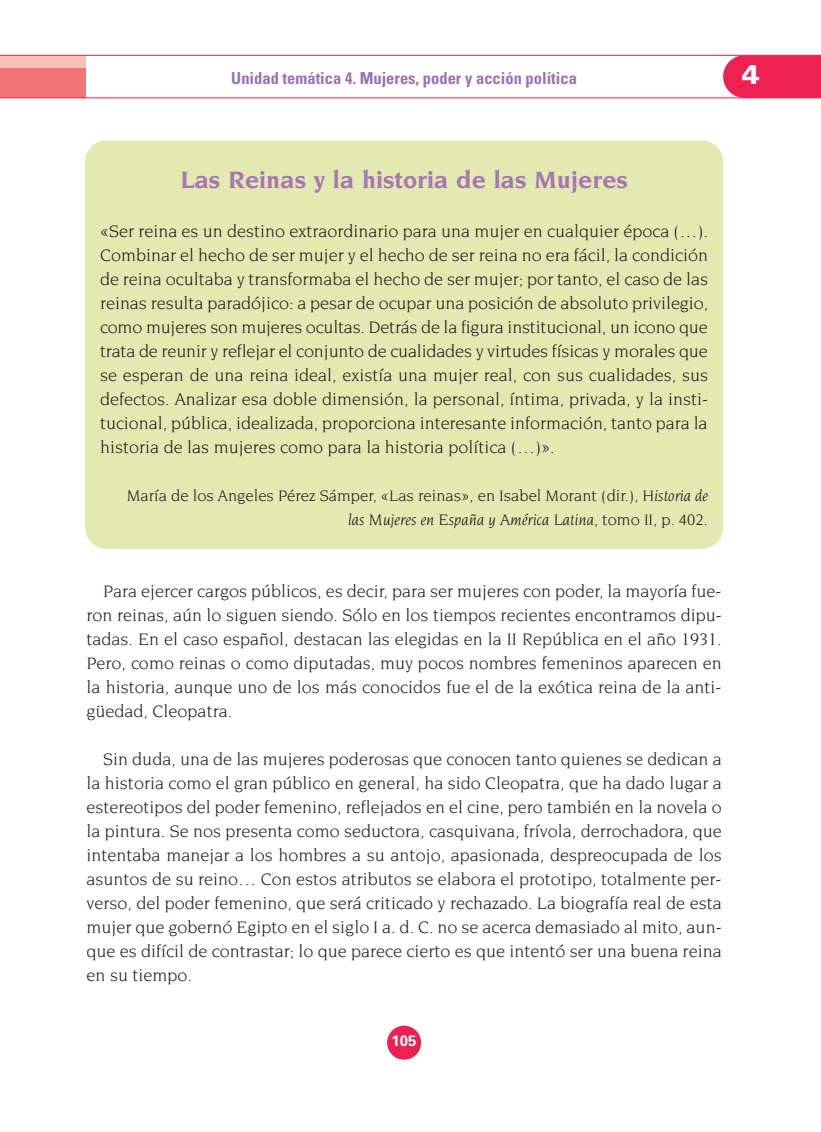
<style>
.page{position:relative;width:821px;height:1132px;background:#fff}
.page>*{position:absolute;margin:0;border:0;box-sizing:border-box;transform-origin:0 0}
.t1{font:900 27px "Univers";color:#fff}
.t2{font:700 25.5px "Novarese";color:#a677b3}
.t3{font:18px/24px "Novarese";color:#231f20;text-align:justify}
.t4{font:16.5px/24px "Novarese";color:#231f20;text-align:right}
.t5{font:700 condensed 16.5px "Univers";color:#9b71b1}
.t6{font:700 15px "Univers";color:#fff}
.s1{font-style:italic}
</style>
<div class="page">
<div style="left:0;top:55px;width:85px;height:13px;background:#fac1ba"></div>
<div style="left:0;top:68px;width:85px;height:30px;background:#f27476"></div>
<div style="left:387px;top:1025px;width:34px;height:34px;background:#ed2151;border-radius:17px"></div>
<div style="left:723px;top:56px;width:98px;height:41px;background:#ed2151"></div>
<hr style="left:0;top:55px;width:821px;height:1px;background:#ed2151">
<hr style="left:0;top:97px;width:821px;height:1px;background:#ed2151">
<div style="left:85px;top:140px;width:638px;height:408px;background:#e2eab1;border-radius:21px"></div>
<p class="t5" style="left:231px;top:72px;width:347px">Unidad temática 4. Mujeres, poder y acción política</p>
<p class="t1" style="left:741px;top:64px;width:20px">4</p>
<p class="t2" style="left:180px;top:170px;width:449px">Las Reinas y la historia de las Mujeres</p>
<p class="t3" style="left:100px;top:219px;width:610px">«Ser reina es un destino extraordinario para una mujer en cualquier época (…).<br>Combinar el hecho de ser mujer y el hecho de ser reina no era fácil, la condición de reina ocultaba y transformaba el hecho de ser mujer; por tanto, el caso de las reinas resulta paradójico: a pesar de ocupar una posición de absoluto privilegio, como mujeres son mujeres ocultas. Detrás de la figura institucional, un icono que trata de reunir y reflejar el conjunto de cualidades y virtudes físicas y morales que se esperan de una reina ideal, existía una mujer real, con sus cualidades, sus defectos. Analizar esa doble dimensión, la personal, íntima, privada, y la insti&shy;tucional, pública, idealizada, proporciona interesante información, tanto para la historia de las mujeres como para la historia política (…)».</p>
<p class="t4" style="left:127px;top:484px;width:583px">María de los Angeles Pérez Sámper, «Las reinas», en Isabel Morant (dir.), <span class="s1">Historia de las Mujeres en España y América Latina</span>, tomo II, p. 402.</p>
<p class="t3" style="left:87px;top:579px;width:636px;text-indent:17px">Para ejercer cargos públicos, es decir, para ser mujeres con poder, la mayoría fue&shy;ron reinas, aún lo siguen siendo. Sólo en los tiempos recientes encontramos dipu&shy;tadas. En el caso español, destacan las elegidas en la II República en el año 1931.<br>Pero, como reinas o como diputadas, muy pocos nombres femeninos aparecen en la historia, aunque uno de los más conocidos fue el de la exótica reina de la anti&shy;güedad, Cleopatra.</p>
<p class="t3" style="left:87px;top:747px;width:636px;text-indent:17px">Sin duda, una de las mujeres poderosas que conocen tanto quienes se dedican a la historia como el gran público en general, ha sido Cleopatra, que ha dado lugar a estereotipos del poder femenino, reflejados en el cine, pero también en la novela o la pintura. Se nos presenta como seductora, casquivana, frívola, derrochadora, que intentaba manejar a los hombres a su antojo, apasionada, despreocupada de los asuntos de su reino… Con estos atributos se elabora el prototipo, totalmente per&shy;verso, del poder femenino, que será criticado y rechazado. La biografía real de esta mujer que gobernó Egipto en el siglo I a. d. C. no se acerca demasiado al mito, aun&shy;que es difícil de contrastar; lo que parece cierto es que intentó ser una buena reina en su tiempo.</p>
<p class="t6" style="left:391px;top:1035px;width:27px">105</p>
</div>
